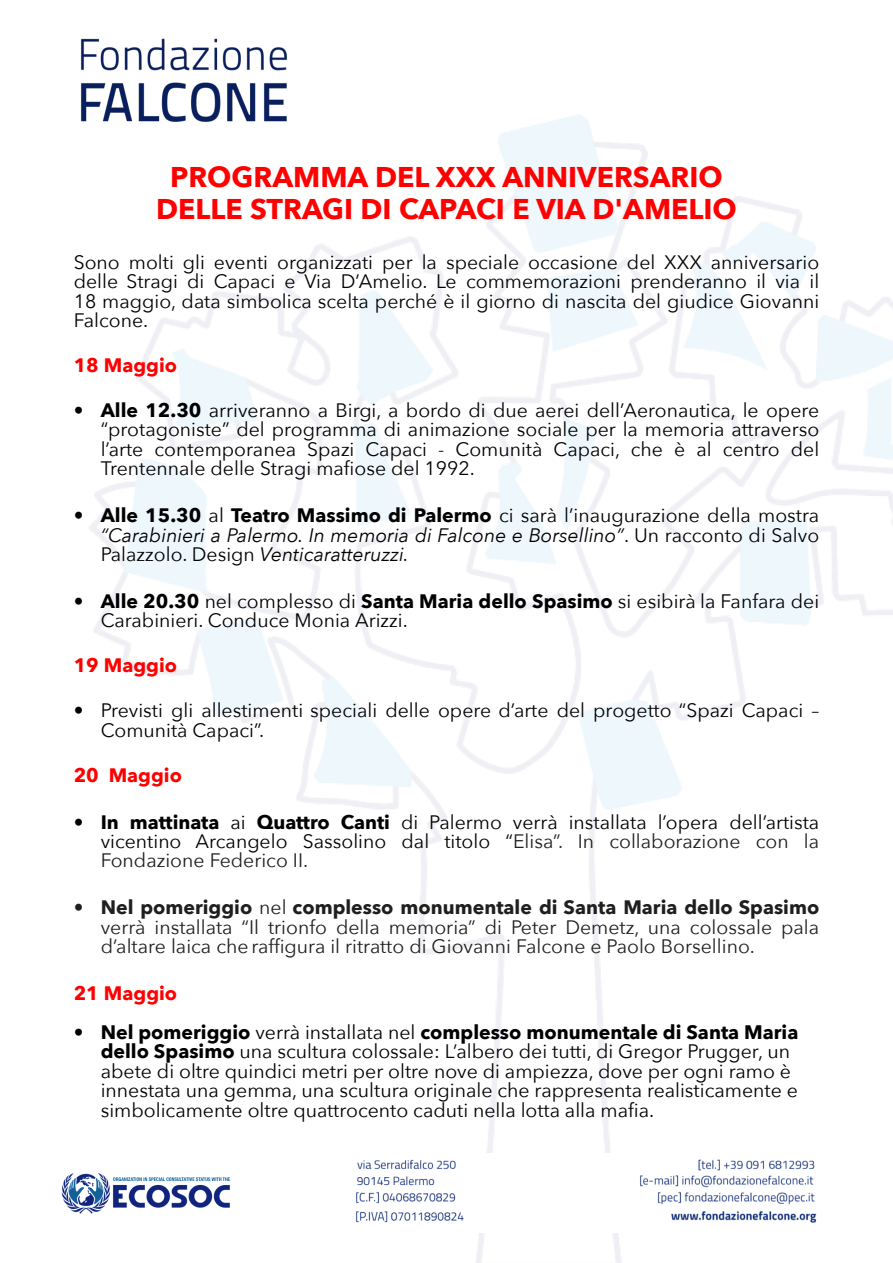
<style>
.page{position:relative;width:893px;height:1263px;background:#fff}
.page>*{position:absolute;margin:0;border:0;box-sizing:border-box;transform-origin:0 0}
.t1{font:700 28.5px/32.8px "Avenir Next";color:#f00;text-align:center}
.t2{font:19.5px/19.5px "Avenir Next";color:#000;text-align:justify}
.t3{font:19.5px/19.5px "Avenir Next";color:#201f1e;text-align:justify}
.t4{font:italic 19.5px/19.5px "Avenir Next";color:#000;text-align:justify}
.t5{font:700 19.5px "Avenir Next";color:#f00}
.s1{font-weight:700}
.s2{font-weight:700;font-style:normal}
.s3{font-style:normal}
.s4{color:#201f1e}
</style>
<div class="page">
<img style="left:61px;top:1159px;width:756px;height:64px">
<img style="left:80px;top:38px;width:208px;height:85px">
<h1 class="t1" style="left:156px;top:161px;width:582px">PROGRAMMA DEL XXX ANNIVERSARIO<br>DELLE STRAGI DI CAPACI E VIA D'AMELIO</h1>
<p class="t2" style="left:74px;top:253px;width:747px">Sono molti gli eventi organizzati per la speciale occasione del XXX anniversario delle Stragi di Capaci e Via D’Amelio. Le commemorazioni prenderanno il via il 18 maggio, data simbolica scelta perché è il giorno di nascita del giudice Giovanni Falcone.</p>
<p class="t5" style="left:74px;top:353px;width:105px">18 Maggio</p>
<p class="t2" style="left:101px;top:401px;width:720px;text-indent:-27px"><span class="s1">• Alle 12.30</span> arriveranno a Birgi, a bordo di due aerei dell’Aeronautica, le opere “protagoniste” del programma di animazione sociale per la memoria attraverso l’arte contemporanea Spazi Capaci - Comunità Capaci, che è al centro del Trentennale delle Stragi mafiose del 1992.</p>
<p class="t4" style="left:101px;top:506px;width:720px;text-indent:-27px"><span class="s2">• Alle 15.30</span> <span class="s3">al</span> <span class="s2">Teatro Massimo di Palermo</span> <span class="s3">ci sarà l’inaugurazione della mostra </span>“Carabinieri a Palermo. In memoria di Falcone e Borsellino”<span class="s3">. Un racconto di Salvo Palazzolo. Design</span> Venticaratteruzzi.</p>
<p class="t2" style="left:101px;top:592px;width:720px;text-indent:-27px"><span class="s1">• Alle 20.30</span> nel complesso di <span class="s1">Santa Maria dello Spasimo</span> si esibirà la Fanfara dei<br>Carabinieri. Conduce Monia Arizzi.</p>
<p class="t5" style="left:74px;top:653px;width:105px">19 Maggio</p>
<p class="t2" style="left:101px;top:701px;width:720px;text-indent:-27px">• Previsti gli allestimenti speciali delle opere d’arte del progetto “Spazi Capaci –<br>Comunità Capaci”.</p>
<p class="t5" style="left:74px;top:762px;width:110px">20 Maggio</p>
<p class="t2" style="left:101px;top:812px;width:720px;text-indent:-27px"><span class="s1">• In mattinata</span> ai <span class="s1">Quattro Canti</span> di Palermo verrà installata l’opera dell’artista vicentino Arcangelo Sassolino dal titolo “<span class="s4">Elisa”. In collaborazione con la Fondazione Federico II.</span></p>
<p class="t3" style="left:101px;top:898px;width:720px;text-indent:-27px"><span class="s1">• Nel pomeriggio</span> nel <span class="s1">complesso monumentale di Santa Maria dello Spasimo </span>verrà installata “Il trionfo della memoria” di Peter Demetz, una colossale pala d’altare laica che raffigura il ritratto di Giovanni Falcone e Paolo Borsellino.</p>
<p class="t5" style="left:74px;top:980px;width:105px">21 Maggio</p>
<p class="t2" style="left:101px;top:1023px;width:699px;text-align:left;text-indent:-27px"><span class="s1">• Nel pomeriggio</span> verrà installata nel <span class="s1">complesso monumentale di Santa Maria dello Spasimo</span> una scultura colossale: L’albero dei tutti, di Gregor Prugger, un abete di oltre quindici metri per oltre nove di ampiezza, dove per ogni ramo è innestata una gemma, una scultura originale che rappresenta realisticamente e simbolicamente oltre quattrocento caduti nella lotta alla mafia.</p>
</div>
